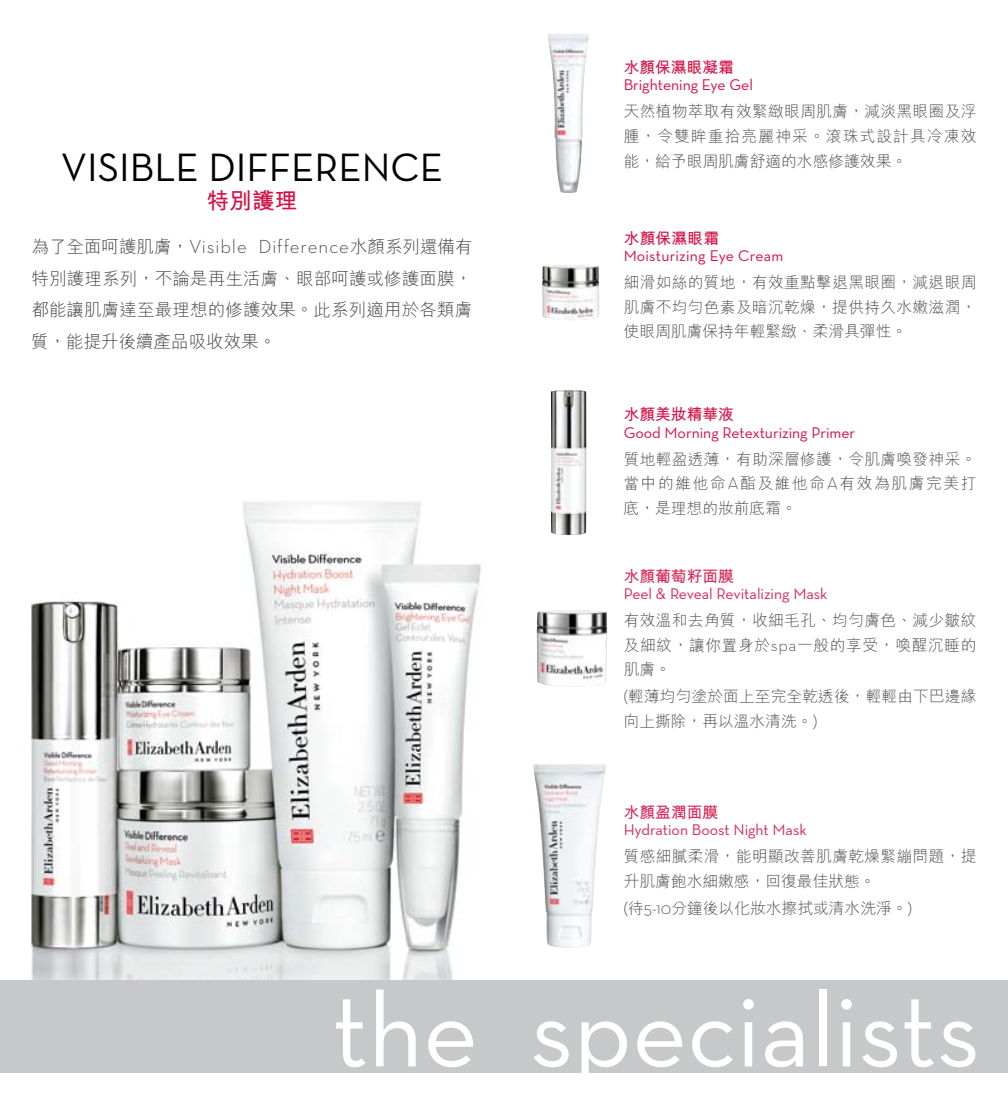
<style>
.page{position:relative;width:1008px;height:1103px;background:#fff}
.page>*{position:absolute;margin:0;border:0;box-sizing:border-box;transform-origin:0 0}
.t1{font:106.4px "Neutraface Text";color:#fff}
.t2{font:40.25px "Neutraface Text";color:#000}
.t3{font:700 22.75px "M Hei HK";color:#d31145}
.t4{font:300 19.25px "Neutraface Text";letter-spacing:.05em;color:#414042}
.t5{font:300 17.5px/31.5px "M Hei HK";letter-spacing:.01em;color:#414042;text-align:justify}
.t6{font:300 15.75px/24.5px "M Hei HK";letter-spacing:.02em;color:#4c4c4e;text-align:justify}
.t7{font:15.75px "Neutraface Text";color:#d31145}
.t8{font:15.75px "Neutraface Text";color:#d72958}
.t9{font:300 15.75px "M Hei HK";color:#4c4c4e}
.t10{font:700 15.75px "M Hei HK";color:#d31145}
.t11{font:700 15.75px "M Hei HK";color:#d72958}
.s1{font-family:"M Hei HK";font-size:17.5px}
.s2{font-family:"Neutraface Text";font-size:17.32px}
</style>
<div class="page">
<img style="left:30px;top:501px;width:451px;height:479px">
<div style="left:0;top:980px;width:1008px;height:92px;background:#c6c8ca"></div>
<img style="left:548px;top:34px;width:41px;height:159px">
<img style="left:542px;top:265px;width:57px;height:55px">
<img style="left:537px;top:610px;width:70px;height:77px">
<img style="left:551px;top:390px;width:36px;height:145px">
<img style="left:533px;top:764px;width:73px;height:183px">
<h2 class="t2" style="left:61px;top:142px;width:384px">VISIBLE DIFFERENCE</h2>
<h3 class="t3" style="left:206px;top:184px;width:92px">特別護理</h3>
<p class="t4" style="left:32px;top:234px;width:442px"><span class="s1">為了全面呵護肌膚，</span>Visible Difference<span class="s1">水顏系列還備有</span></p>
<p class="t5" style="left:31px;top:262px;width:443px">特別護理系列，不論是再生活膚、眼部呵護或修護面膜，都能讓肌膚達至最理想的修護效果。此系列適用於各類膚質，能提升後續產品吸收效果。</p>
<p class="t10" style="left:624px;top:56px;width:112px">水顏保濕眼凝霜</p>
<p class="t7" style="left:624px;top:75px;width:131px">Brightening Eye Gel</p>
<p class="t6" style="left:624px;top:99px;width:354px">天然植物萃取有效緊緻眼周肌膚，減淡黑眼圈及浮腫，令雙眸重拾亮麗神采。滾珠式設計具冷凍效能，給予眼周肌膚舒適的水感修護效果。</p>
<p class="t10" style="left:624px;top:226px;width:97px">水顏保濕眼霜</p>
<p class="t7" style="left:624px;top:246px;width:161px">Moisturizing Eye Cream</p>
<p class="t6" style="left:624px;top:269px;width:354px">細滑如絲的質地，有效重點擊退黑眼圈，減退眼周肌膚不均勻色素及暗沉乾燥，提供持久水嫩滋潤，使眼周肌膚保持年輕緊緻、柔滑具彈性。</p>
<p class="t10" style="left:624px;top:403px;width:112px">水顏美妝精華液</p>
<p class="t7" style="left:624px;top:422px;width:233px">Good Morning Retexturizing Primer</p>
<p class="t6" style="left:624px;top:446px;width:354px">質地輕盈透薄，有助深層修護，令肌膚喚發神采。當中的維他命<span class="s2">A</span>酯及維他命<span class="s2">A</span>有效為肌膚完美打底，是理想的妝前底霜。</p>
<p class="t11" style="left:624px;top:564px;width:112px">水顏葡萄籽面膜</p>
<p class="t8" style="left:624px;top:584px;width:205px">Peel &amp; Reveal Revitalizing Mask</p>
<p class="t6" style="left:624px;top:607px;width:354px">有效溫和去角質，收細毛孔、均勻膚色、減少皺紋及細紋，讓你置身於<span class="s2">spa</span>一般的享受，喚醒沉睡的肌膚。</p>
<p class="t6" style="left:624px;top:683px;width:354px"><span class="s2">(</span>輕薄均勻塗於面上至完全乾透後，輕輕由下巴邊緣向上撕除，再以溫水清洗。<span class="s2">)</span></p>
<p class="t11" style="left:624px;top:800px;width:96px">水顏盈潤面膜</p>
<p class="t8" style="left:624px;top:819px;width:185px">Hydration Boost Night Mask</p>
<p class="t6" style="left:624px;top:843px;width:354px">質感細膩柔滑，能明顯改善肌膚乾燥緊繃問題，提升肌膚飽水細嫩感，回復最佳狀態。</p>
<p class="t9" style="left:624px;top:896px;width:290px"><span class="s2">(</span>待<span class="s2">5-10</span>分鐘後以化妝水擦拭或清水洗淨。<span class="s2">)</span></p>
<h1 class="t1" style="left:333px;top:963px;width:649px">the specialists</h1>
</div>
